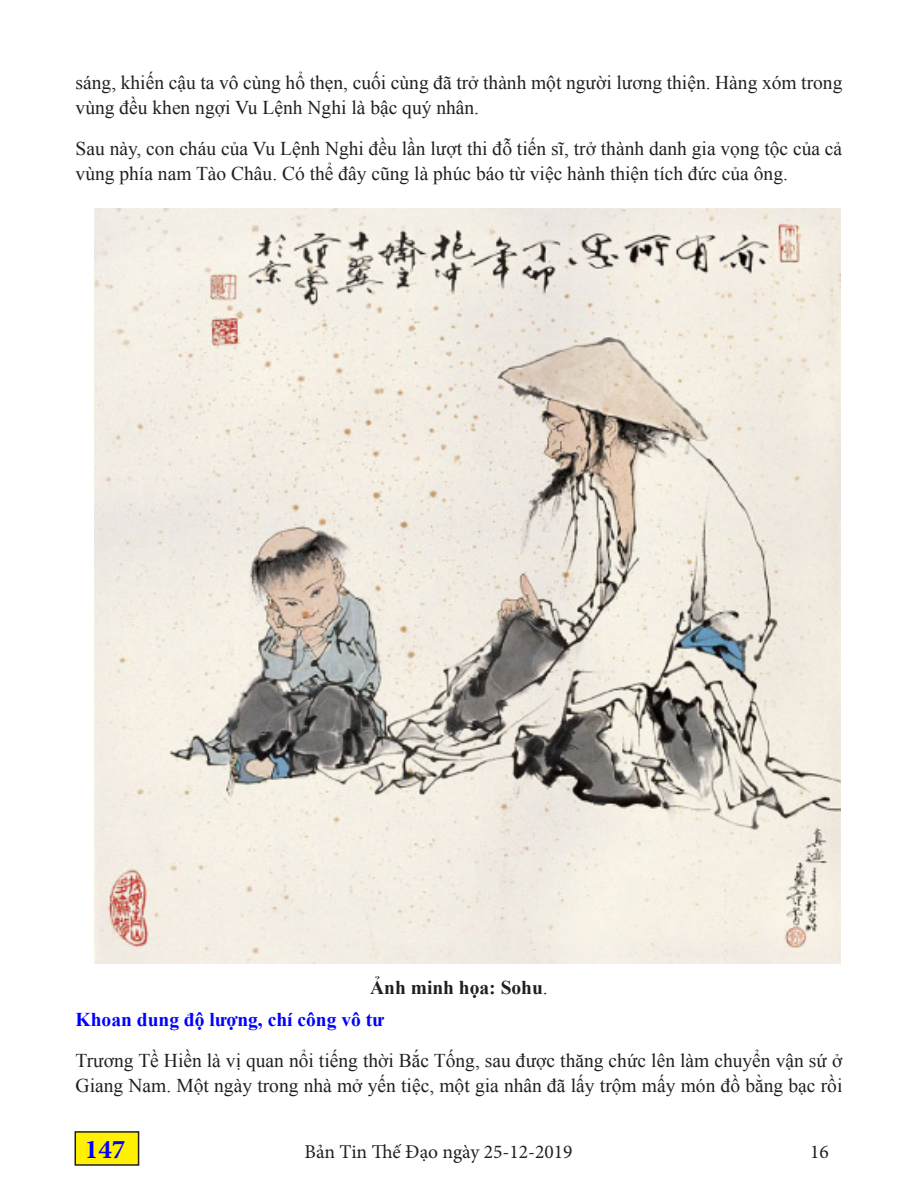
<style>
.page{position:relative;width:918px;height:1188px;background:#fff}
.page>*{position:absolute;margin:0;border:0;box-sizing:border-box;transform-origin:0 0}
.t1{font:700 27px "Minion Pro";color:#00f}
.t2{font:19.5px/25.2px "Times New Roman";color:#231f20}
.t3{font:19.5px "Minion Pro";color:#231f20}
.t4{font:700 19.5px "Times New Roman";color:#00f}
.t5{font:700 19.5px "Times New Roman";color:#231f20}
.s1{font-weight:400}
</style>
<div class="page">
<div style="left:75px;top:1132px;width:64px;height:33px;background:#fff101"></div>
<div style="left:75px;top:1131px;width:64px;height:35px;border:2px solid #231f20"></div>
<img style="left:94px;top:209px;width:747px;height:754px">
<p class="t2" style="left:76px;top:70px;width:768px">sáng, khiến cậu ta vô cùng hổ thẹn, cuối cùng đã trở thành một người lương thiện. Hàng xóm trong vùng đều khen ngợi Vu Lệnh Nghi là bậc quý nhân.</p>
<p class="t2" style="left:76px;top:135px;width:768px">Sau này, con cháu của Vu Lệnh Nghi đều lần lượt thi đỗ tiến sĩ, trở thành danh gia vọng tộc của cả vùng phía nam Tào Châu. Có thể đây cũng là phúc báo từ việc hành thiện tích đức của ông.</p>
<p class="t5" style="left:370px;top:974px;width:179px">Ảnh minh họa: Sohu<span class="s1">.</span></p>
<p class="t4" style="left:76px;top:1006px;width:310px">Khoan dung độ lượng, chí công vô tư</p>
<p class="t2" style="left:76px;top:1047px;width:768px">Trương Tề Hiền là vị quan nổi tiếng thời Bắc Tống, sau được thăng chức lên làm chuyển vận sứ ở<br>Giang Nam. Một ngày trong nhà mở yến tiệc, một gia nhân đã lấy trộm mấy món đồ bằng bạc rồi</p>
<h1 class="t1" style="left:85px;top:1130px;width:42px">147</h1>
<p class="t3" style="left:305px;top:1139px;width:270px">Bản Tin Thế Đạo ngày 25-12-2019</p>
<p class="t3" style="left:810px;top:1139px;width:20px">16</p>
</div>
